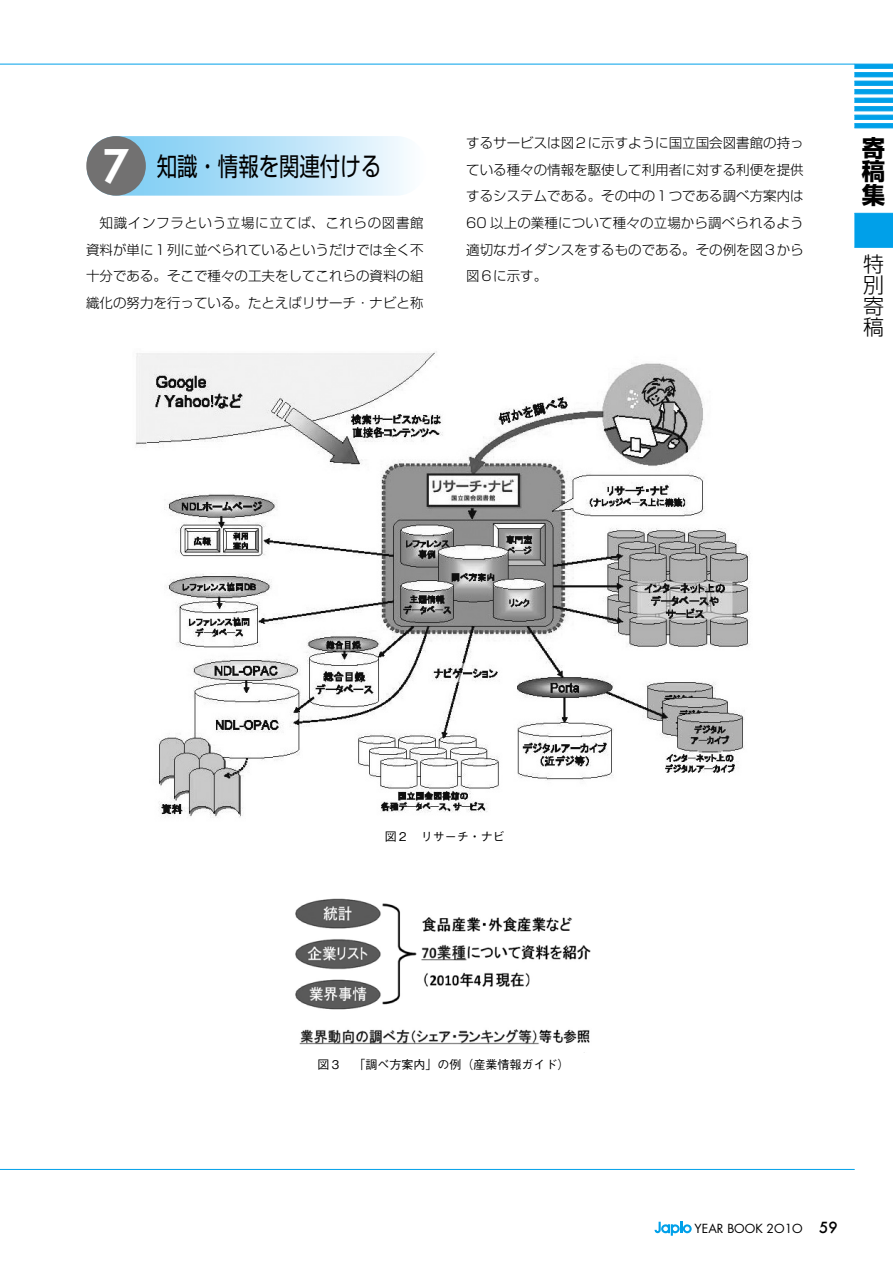
<style>
.page{position:relative;width:893px;height:1263px;background:#fff}
.page>*{position:absolute;margin:0;border:0;box-sizing:border-box;transform-origin:0 0}
.t1{font:25.5px "Shin Go Pro";color:#000;scale:.8 1}
.t2{font:700 23.4px/23.4px "Shin Go Pro";color:#000;text-align:justify}
.t3{font:300 21px/21px "Shin Go Pro";color:#000;text-align:justify}
.t4{font:300 13.5px/26.7px "Shin Go Pro";color:#000;text-align:justify}
.t5{font:12.15px "Futura";color:#000}
.t6{font:500 12px "Gothic BBB Pro";color:#000}
.s1{font-family:"Futura";font-weight:800;font-size:45px;color:#fff}
.s2{font-weight:500;font-size:15px}
</style>
<div class="page">
<hr style="left:0;top:64px;width:854px;height:1px;background:#00a0e9">
<hr style="left:0;top:1169px;width:854px;height:1px;background:#00a0e9">
<svg style="left:654px;top:1222px;width:38px;height:14px"></svg>
<svg style="left:854px;top:64px;width:39px;height:64px"></svg>
<svg style="left:854px;top:213px;width:39px;height:35px"></svg>
<svg style="left:87px;top:136px;width:320px;height:60px"></svg>
<div style="left:86px;top:136px;width:60px;height:60px;background:#727171;border-radius:50%"></div>
<img style="left:295px;top:898px;width:296px;height:147px">
<img style="left:135px;top:351px;width:616px;height:467px">
<h1 class="t1" style="left:103px;top:145px;width:349px"><span class="s1">7</span> 知識・情報を関連付ける</h1>
<p class="t4" style="left:86px;top:208px;width:339px;text-indent:14px">知識インフラという立場に立てば、これらの図書館資料が単に１列に並べられているというだけでは全く不十分である。そこで種々の工夫をしてこれらの資料の組織化の努力を行っている。たとえばリサーチ・ナビと称</p>
<p class="t4" style="left:466px;top:128px;width:339px">するサービスは図２に示すように国立国会図書館の持っている種々の情報を駆使して利用者に対する利便を提供するシステムである。その中の１つである調べ方案内は60 以上の業種について種々の立場から調べられるよう適切なガイダンスをするものである。その例を図３から図６に示す。</p>
<h2 class="t2" style="left:862px;top:134px;width:25px">寄稿集</h2>
<h3 class="t3" style="left:863px;top:251px;width:22px">特別寄稿</h3>
<p class="t6" style="left:385px;top:827px;width:121px">図２　リサーチ・ナビ</p>
<p class="t6" style="left:318px;top:1055px;width:253px">図３　「調べ方案内」の例（産業情報ガイド）</p>
<p class="t5" style="left:695px;top:1220px;width:145px">YEAR BOOK 2O1O <span class="s2">59</span></p>
</div>
